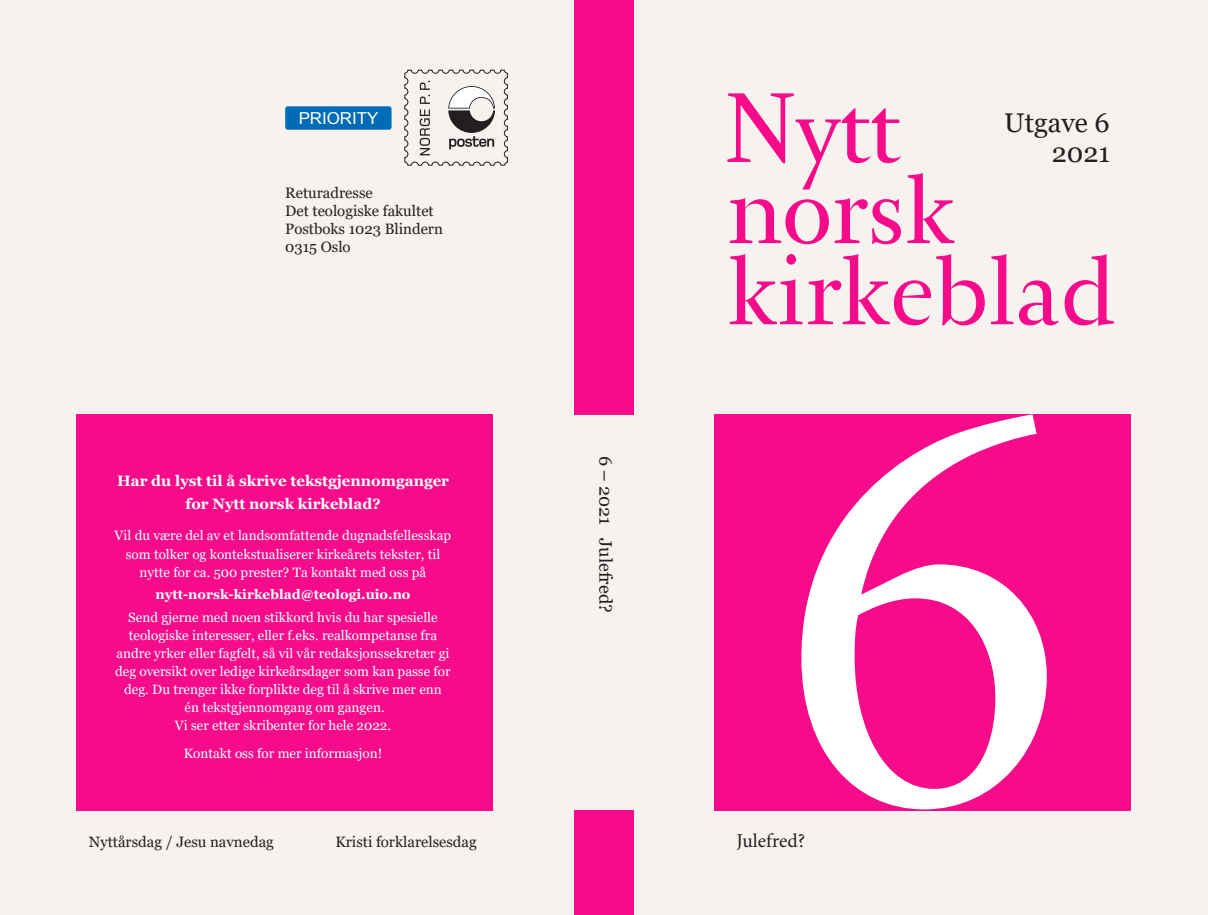
<style>
.page{position:relative;width:1208px;height:915px;background:#fff}
.page>*{position:absolute;margin:0;border:0;box-sizing:border-box;transform-origin:0 0}
.t1{font:604.5px "Minion Pro";color:#fff}
.Tittel__nivå_1{font:27px/30px "Georgia";color:#231f20;text-align:right}
.t2{font:19.5px "Minion Pro";color:#231f20}
.t3{font:18px "Georgia";color:#231f20}
.t4{font:16.5px "Arial";color:#fff}
.Brødtekst{font:15px "Georgia";color:#231f20}
.Brødtekst-2{font:700 15px "Georgia";color:#fff}
.Brødtekst__innrykk{font:15px "Georgia";color:#231f20}
.Brødtekst-3{font:13.5px/18px "Georgia";color:#fff;text-align:center}
.Brødtekst-4{font:700 13.5px "Georgia";color:#fff}
</style>
<div class="page">
<div style="left:0;top:0;width:604px;height:914px;background:#f5f2ef"></div>
<div style="left:600px;top:0;width:608px;height:914px;background:#f5f2ef"></div>
<div style="left:714px;top:414px;width:417px;height:396px;background:#f60b8a"></div>
<div style="left:77px;top:414px;width:416px;height:396px;background:#f60b8a"></div>
<div style="left:604px;top:0;width:29px;height:414px;background:#f60b8a"></div>
<div style="left:574px;top:0;width:30px;height:414px;background:#f60b8a"></div>
<div style="left:604px;top:810px;width:29px;height:104px;background:#f60b8a"></div>
<div style="left:574px;top:810px;width:30px;height:104px;background:#f60b8a"></div>
<svg style="left:727px;top:93px;width:174px;height:96px"></svg>
<svg style="left:730px;top:198px;width:171px;height:46px"></svg>
<svg style="left:907px;top:173px;width:47px;height:70px"></svg>
<svg style="left:730px;top:254px;width:72px;height:70px"></svg>
<svg style="left:808px;top:254px;width:176px;height:71px"></svg>
<svg style="left:991px;top:254px;width:22px;height:70px"></svg>
<svg style="left:1019px;top:254px;width:95px;height:72px"></svg>
<svg style="left:404px;top:69px;width:104px;height:97px"></svg>
<div style="left:285px;top:106px;width:106px;height:24px;background:#006bb6;border-radius:3px"></div>
<p class="t4" style="left:299px;top:107px;width:81px">PRIORITY</p>
<p class="Brødtekst" style="left:285px;top:184px;width:89px">Returadresse</p>
<p class="Brødtekst" style="left:285px;top:202px;width:150px">Det teologiske fakultet</p>
<p class="Brødtekst" style="left:285px;top:220px;width:159px">Postboks 1023 Blindern</p>
<p class="Brødtekst" style="left:285px;top:238px;width:67px">0315 Oslo</p>
<p class="Brødtekst-2" style="left:117px;top:471px;width:333px">Har du lyst til å skrive tekstgjennomganger</p>
<p class="Brødtekst-2" style="left:185px;top:494px;width:197px">for Nytt norsk kirkeblad?</p>
<p class="Brødtekst-3" style="left:115px;top:527px;width:338px">Vil du være del av et landsomfattende dugnadsfellesskap som tolker og kontekstualiserer kirkeårets tekster, til nytte for ca. 500 prester? Ta kontakt med oss på</p>
<p class="Brødtekst-4" style="left:155px;top:585px;width:256px">nytt-norsk-kirkeblad@teologi.uio.no</p>
<p class="Brødtekst-3" style="left:115px;top:608px;width:337px">Send gjerne med noen stikkord hvis du har spesielle teologiske interesser, eller f.eks. realkompetanse fra andre yrker eller fagfelt, så vil vår redaksjonssekretær gi deg oversikt over ledige kirkeårsdager som kan passe for deg. Du trenger ikke forplikte deg til å skrive mer enn</p>
<p class="Brødtekst-3" style="left:185px;top:698px;width:201px">én tekstgjennomgang om gangen.</p>
<p class="Brødtekst-3" style="left:175px;top:716px;width:218px">Vi ser etter skribenter for hele 2022.</p>
<p class="Brødtekst-3" style="left:184px;top:744px;width:200px">Kontakt oss for mer informasjon!</p>
<p class="Brødtekst__innrykk" style="left:89px;top:832px;width:187px">Nyttårsdag / Jesu navnedag</p>
<p class="Brødtekst__innrykk" style="left:335px;top:832px;width:143px">Kristi forklarelsesdag</p>
<h3 class="t3" style="left:616px;top:455px;width:158px;rotate:90deg">6 – 2021 Julefred?</h3>
<p class="Tittel__nivå_1" style="left:1004px;top:108px;width:107px">Utgave 6<br>2021</p>
<p class="t1" style="left:779px;top:204px;width:289px">6</p>
<p class="t2" style="left:736px;top:827px;width:70px">Julefred?</p>
</div>
